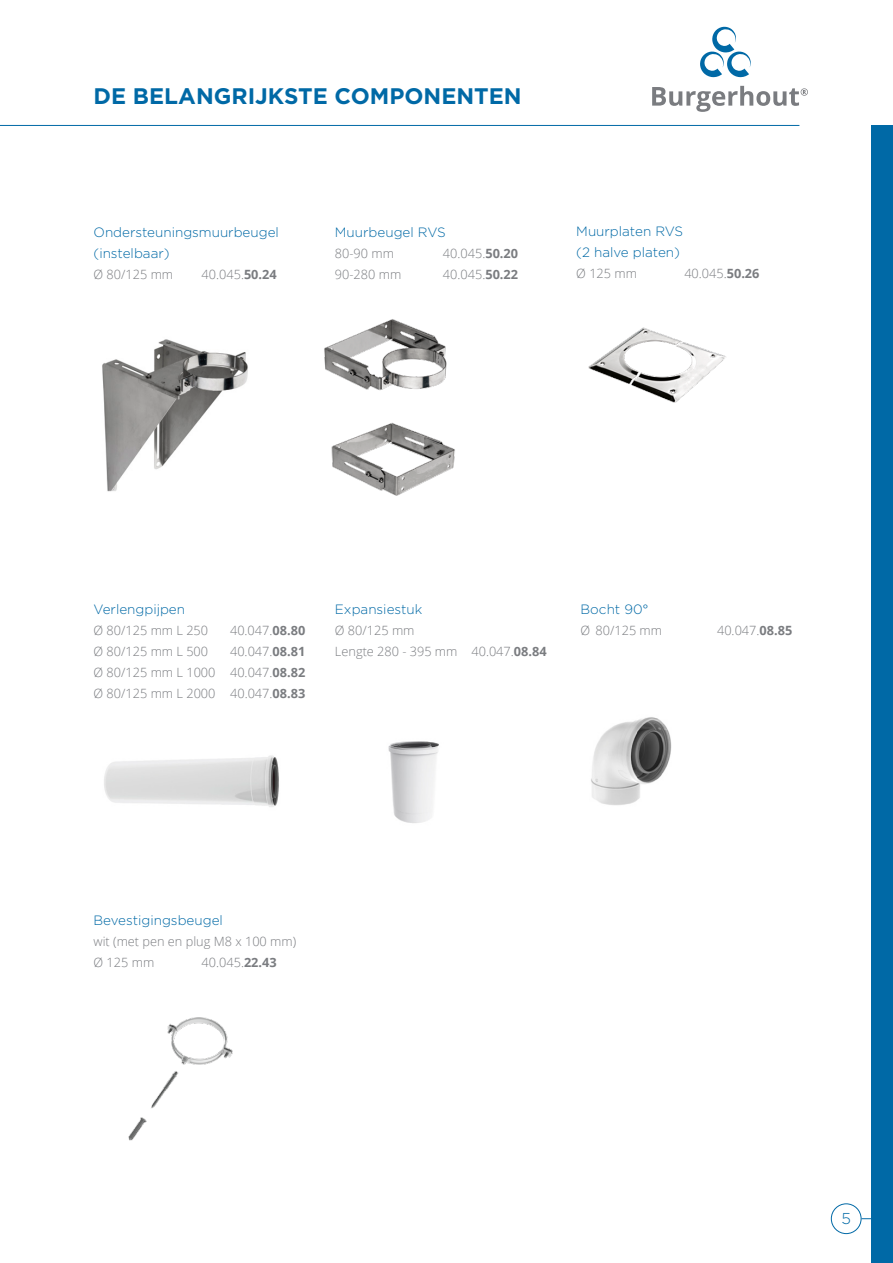
<style>
.page{position:relative;width:893px;height:1263px;background:#fff}
.page>*{position:absolute;margin:0;border:0;box-sizing:border-box;transform-origin:0 0}
.t1{font:700 22.5px "Gotham";color:#0069a6}
.t2{font:300 15.75px "Gotham";color:#0069a6}
.t3{font:300 13.5px/21px "Gotham";color:#0069a6}
.t4{font:300 12.75px/21px "Open Sans";color:#7a7c80}
.s1{font-weight:700}
</style>
<div class="page">
<svg style="left:700px;top:26px;width:51px;height:51px"></svg>
<svg style="left:652px;top:86px;width:156px;height:26px"></svg>
<img style="left:591px;top:717px;width:81px;height:88px">
<img style="left:102px;top:339px;width:146px;height:153px">
<img style="left:588px;top:327px;width:138px;height:76px">
<img style="left:104px;top:755px;width:175px;height:52px">
<img style="left:388px;top:741px;width:51px;height:82px">
<img style="left:128px;top:1017px;width:105px;height:124px">
<img style="left:324px;top:319px;width:123px;height:54px">
<img style="left:331px;top:373px;width:124px;height:123px">
<div style="left:831px;top:1203px;width:30px;height:31px;border:1px solid #0069a6;border-radius:50%"></div>
<div style="left:872px;top:125px;width:21px;height:1138px;background:#0069a6"></div>
<hr style="left:0;top:125px;width:799px;height:1px;background:#0069a6">
<hr style="left:861px;top:1218px;width:32px;height:1px;background:#0069a6">
<h1 class="t1" style="left:94px;top:81px;width:430px">DE BELANGRIJKSTE COMPONENTEN</h1>
<p class="t3" style="left:94px;top:221px;width:187px">Ondersteuningsmuurbeugel (instelbaar)</p>
<p class="t4" style="left:94px;top:263px;width:81px">Ø 80/125 mm</p>
<p class="t4" style="left:202px;top:263px;width:77px">40.045.<span class="s1">50.24</span></p>
<p class="t3" style="left:335px;top:221px;width:112px">Muurbeugel RVS</p>
<p class="t4" style="left:335px;top:242px;width:61px">80-90 mm</p>
<p class="t4" style="left:443px;top:242px;width:77px">40.045.<span class="s1">50.20</span></p>
<p class="t4" style="left:335px;top:263px;width:68px">90-280 mm</p>
<p class="t4" style="left:443px;top:263px;width:77px">40.045.<span class="s1">50.22</span></p>
<p class="t3" style="left:576px;top:220px;width:108px">Muurplaten RVS (2 halve platen)</p>
<p class="t4" style="left:576px;top:262px;width:62px">Ø 125 mm</p>
<p class="t4" style="left:684px;top:262px;width:77px">40.045.<span class="s1">50.26</span></p>
<p class="t3" style="left:94px;top:598px;width:93px">Verlengpijpen</p>
<p class="t4" style="left:94px;top:619px;width:116px">Ø 80/125 mm L 250</p>
<p class="t4" style="left:230px;top:619px;width:77px">40.047.<span class="s1">08.80</span></p>
<p class="t4" style="left:94px;top:640px;width:116px">Ø 80/125 mm L 500</p>
<p class="t4" style="left:94px;top:640px;width:213px;text-align:justify;text-indent:136px">40.047.<span class="s1">08.81<br></span>Ø 80/125 mm L 1000 40.047.<span class="s1">08.82<br></span>Ø 80/125 mm L 2000 40.047.<span class="s1">08.83</span></p>
<p class="t3" style="left:335px;top:598px;width:89px">Expansiestuk</p>
<p class="t4" style="left:335px;top:619px;width:213px">Ø 80/125 mm<br>Lengte 280 - 395 mm 40.047.<span class="s1">08.84</span></p>
<p class="t3" style="left:581px;top:598px;width:70px">Bocht 90°</p>
<p class="t4" style="left:581px;top:619px;width:83px">Ø 80/125 mm</p>
<p class="t4" style="left:717px;top:619px;width:77px">40.047.<span class="s1">08.85</span></p>
<p class="t3" style="left:94px;top:909px;width:131px">Bevestigingsbeugel</p>
<p class="t4" style="left:94px;top:931px;width:204px">wit (met pen en plug M8 x 100 mm)<br>Ø 125 mm</p>
<p class="t4" style="left:202px;top:952px;width:77px">40.045.<span class="s1">22.43</span></p>
<p class="t2" style="left:841px;top:1208px;width:11px">5</p>
</div>
